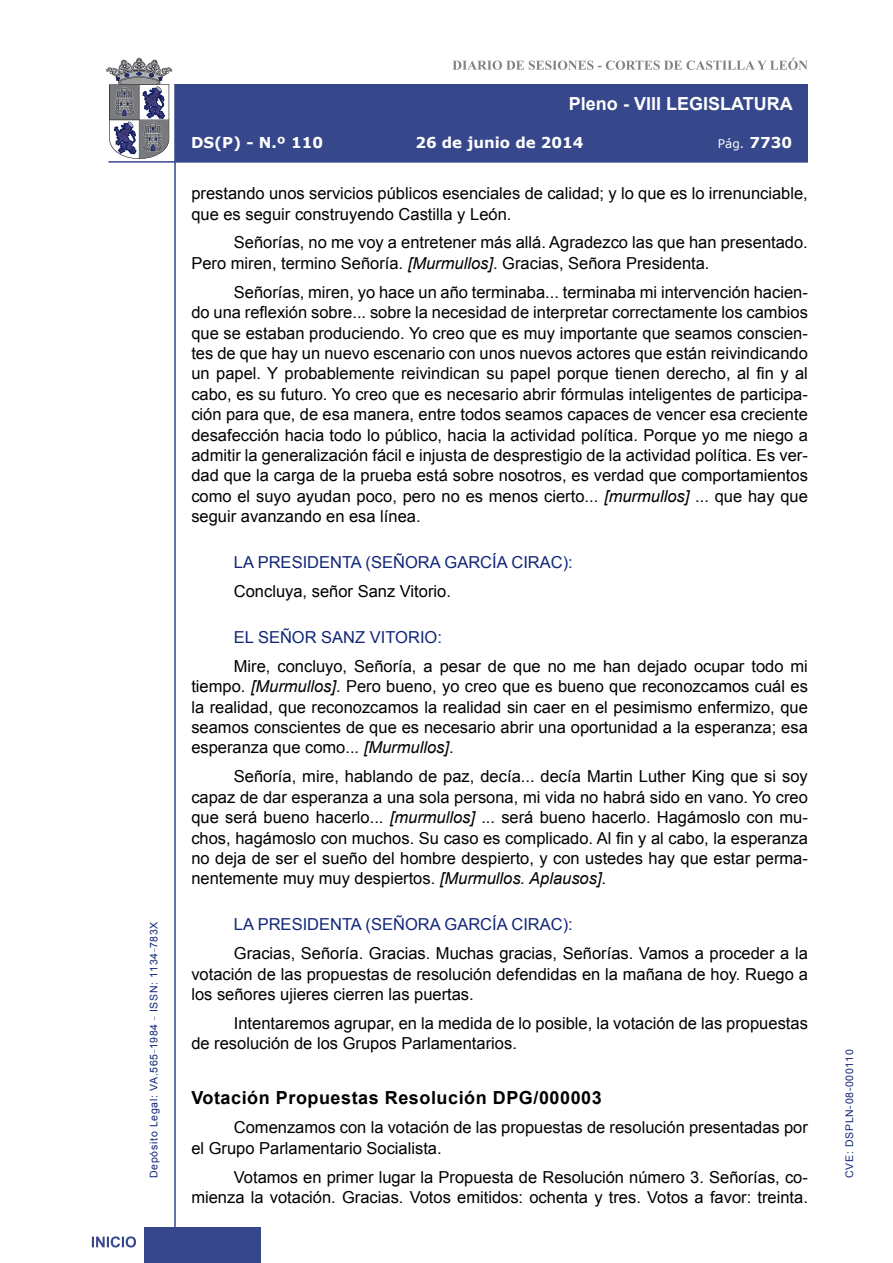
<style>
.page{position:relative;width:893px;height:1263px;background:#fff}
.page>*{position:absolute;margin:0;border:0;box-sizing:border-box;transform-origin:0 0}
.MarcadorSegundoNivel{font:700 18px "Arial";letter-spacing:.03em;color:#000}
.t1{font:700 18px "Arial";color:#fff}
.t2{font:16.5px/20.4px "Arial";color:#000}
.Orador{font:16.5px "Arial";color:#122678}
.t3{font:700 15px "Verdana";color:#fff}
.t4{font:12px "Verdana";color:#fff}
.t5{font:10.5px "Arial";letter-spacing:.065em;color:#122678}
.s1{font-weight:700;font-size:15px}
.s2{font-style:italic}
</style>
<div class="page">
<svg style="left:452px;top:58px;width:356px;height:12px"></svg>
<hr style="left:174px;top:84px;width:2px;height:1179px;background:#36478c">
<div style="left:144px;top:1227px;width:117px;height:36px;background:#36478c"></div>
<div style="left:175px;top:84px;width:633px;height:78px;background:#36478c"></div>
<hr style="left:108px;top:161px;width:700px;height:2px;background:#36478c">
<svg style="left:92px;top:1236px;width:44px;height:11px"></svg>
<svg style="left:106px;top:58px;width:66px;height:101px"></svg>
<p class="t5" style="left:147px;top:1178px;width:258px;rotate:-90deg">Depósito Legal: VA.565<sup>_</sup>1984 <sup>_</sup> ISSN: 1134<sup>_</sup>783X</p>
<p class="t1" style="left:569px;top:92px;width:225px">Pleno - VIII LEGISLATURA</p>
<p class="t3" style="left:191px;top:132px;width:134px">DS(P) - N.º 110</p>
<p class="t3" style="left:415px;top:132px;width:170px">26 de junio de 2014</p>
<p class="t4" style="left:718px;top:135px;width:76px">Pág. <span class="s1">7730</span></p>
<p class="t2" style="left:191px;top:183px;width:618px">prestando unos servicios públicos esenciales de calidad; y lo que es lo irrenunciable, que es seguir construyendo Castilla y León.</p>
<p class="t2" style="left:191px;top:233px;width:618px;text-indent:43px">Señorías, no me voy a entretener más allá. Agradezco las que han presentado.<br>Pero miren, termino Señoría. <span class="s2">[Murmullos]</span>. Gracias, Señora Presidenta.</p>
<p class="t2" style="left:191px;top:282px;width:618px;text-align:justify;text-indent:43px">Señorías, miren, yo hace un año terminaba... terminaba mi intervención hacien&shy;do una reflexión sobre... sobre la necesidad de interpretar correctamente los cambios que se estaban produciendo. Yo creo que es muy importante que seamos conscien&shy;tes de que hay un nuevo escenario con unos nuevos actores que están reivindicando un papel. Y probablemente reivindican su papel porque tienen derecho, al fin y al cabo, es su futuro. Yo creo que es necesario abrir fórmulas inteligentes de participa&shy;ción para que, de esa manera, entre todos seamos capaces de vencer esa creciente desafección hacia todo lo público, hacia la actividad política. Porque yo me niego a admitir la generalización fácil e injusta de desprestigio de la actividad política. Es ver&shy;dad que la carga de la prueba está sobre nosotros, es verdad que comportamientos como el suyo ayudan poco, pero no es menos cierto... <span class="s2">[murmullos]</span> ... que hay que seguir avanzando en esa línea.</p>
<p class="Orador" style="left:234px;top:551px;width:340px">LA PRESIDENTA (SEÑORA GARCÍA CIRAC):</p>
<p class="t2" style="left:234px;top:581px;width:219px">Concluya, señor Sanz Vitorio.</p>
<p class="Orador" style="left:234px;top:626px;width:210px">EL SEÑOR SANZ VITORIO:</p>
<p class="t2" style="left:191px;top:656px;width:618px;text-align:justify;text-indent:43px">Mire, concluyo, Señoría, a pesar de que no me han dejado ocupar todo mi tiempo. <span class="s2">[Murmullos]</span>. Pero bueno, yo creo que es bueno que reconozcamos cuál es la realidad, que reconozcamos la realidad sin caer en el pesimismo enfermizo, que seamos conscientes de que es necesario abrir una oportunidad a la esperanza; esa esperanza que como... <span class="s2">[Murmullos]</span>.</p>
<p class="t2" style="left:191px;top:766px;width:618px;text-align:justify;text-indent:43px">Señoría, mire, hablando de paz, decía... decía Martin Luther King que si soy capaz de dar esperanza a una sola persona, mi vida no habrá sido en vano. Yo creo que será bueno hacerlo... <span class="s2">[murmullos]</span> ... será bueno hacerlo. Hagámoslo con mu&shy;chos, hagámoslo con muchos. Su caso es complicado. Al fin y al cabo, la esperanza no deja de ser el sueño del hombre despierto, y con ustedes hay que estar perma&shy;nentemente muy muy despiertos. <span class="s2">[Murmullos. Aplausos]</span>.</p>
<p class="Orador" style="left:234px;top:914px;width:340px">LA PRESIDENTA (SEÑORA GARCÍA CIRAC):</p>
<p class="t2" style="left:191px;top:943px;width:618px;text-align:justify;text-indent:43px">Gracias, Señoría. Gracias. Muchas gracias, Señorías. Vamos a proceder a la votación de las propuestas de resolución defendidas en la mañana de hoy. Ruego a los señores ujieres cierren las puertas.</p>
<p class="t2" style="left:191px;top:1013px;width:618px;text-indent:43px">Intentaremos agrupar, en la medida de lo posible, la votación de las propuestas de resolución de los Grupos Parlamentarios.</p>
<p class="MarcadorSegundoNivel" style="left:191px;top:1086px;width:412px">Votación Propuestas Resolución DPG/000003</p>
<p class="t2" style="left:191px;top:1117px;width:618px;text-indent:43px">Comenzamos con la votación de las propuestas de resolución presentadas por el Grupo Parlamentario Socialista.</p>
<p class="t2" style="left:191px;top:1167px;width:618px;text-align:right">Votamos en primer lugar la Propuesta de Resolución número 3. Señorías, co&shy;mienza la votación. Gracias. Votos emitidos: ochenta y tres. Votos a favor: treinta.</p>
<p class="t5" style="left:843px;top:1178px;width:130px;rotate:-90deg">CVE: DSPLN-08-000110</p>
</div>
